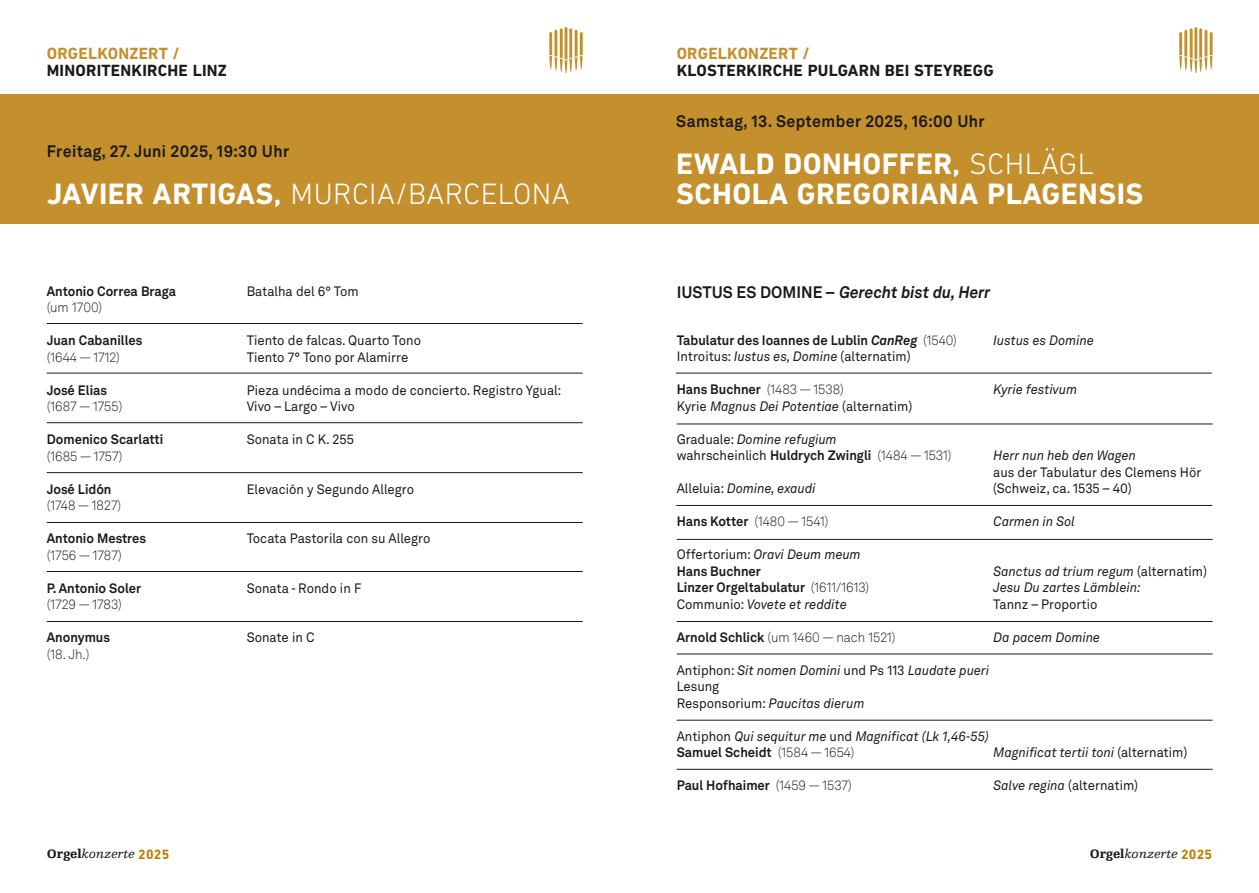
<style>
.page{position:relative;width:1259px;height:893px;background:#fff}
.page>*{position:absolute;margin:0;border:0;box-sizing:border-box;transform-origin:0 0}
.t1{font:700 30px/30px "DIN Next LT Pro";letter-spacing:.015em;color:#fff}
.t2{font:300 30px "DIN Next LT Pro";letter-spacing:.015em;color:#fff}
.t3{font:700 16.5px "Akkurat LL";letter-spacing:.025em;color:#1a1a18;scale:.95 1}
.t4{font:700 16.5px "DIN Next LT Pro";letter-spacing:.015em;color:#1a1a18}
.t5{font:italic 700 16.5px "Akkurat LL";color:#1a1a18;scale:.95 1}
.t6{font:700 16.5px "DIN Next LT Pro";letter-spacing:.015em;color:#c48f2d}
.t7{font:italic 13.5px/16.5px "Akkurat LL";color:#1a1a18;scale:.95 1}
.t8{font:13.5px/16.5px "Akkurat LL";color:#1a1a18;scale:.95 1}
.t9{font:700 13.5px "Akkurat LL";color:#1a1a18;scale:.95 1}
.t10{font:300 13.5px "Akkurat LL";color:#1a1a18;scale:.95 1}
.t11{font:italic 12.9px "Egyptienne FLT Std";color:#1a1a18}
.s1{font-weight:700}
.s2{font-weight:300}
.s3{font-style:normal}
.s4{font-style:italic}
.s5{font-weight:700;font-style:normal}
.s6{font-weight:300;font-style:normal}
.s7{font-weight:900;font-style:normal}
.s8{font-family:"DIN Next LT Pro";font-weight:700;font-style:normal;font-size:13.65px;color:#b97e00}
</style>
<div class="page">
<div style="left:0;top:94px;width:1259px;height:130px;background:#c48f2d"></div>
<hr style="left:47px;top:323px;width:536px;height:1px;background:#1a1a18">
<hr style="left:47px;top:373px;width:536px;height:1px;background:#1a1a18">
<hr style="left:47px;top:422px;width:536px;height:1px;background:#1a1a18">
<hr style="left:47px;top:472px;width:536px;height:1px;background:#1a1a18">
<hr style="left:47px;top:522px;width:536px;height:1px;background:#1a1a18">
<hr style="left:47px;top:571px;width:536px;height:1px;background:#1a1a18">
<hr style="left:47px;top:621px;width:536px;height:1px;background:#1a1a18">
<svg style="left:549px;top:27px;width:34px;height:46px"></svg>
<hr style="left:676px;top:373px;width:535px;height:1px;background:#1a1a18">
<hr style="left:676px;top:424px;width:536px;height:1px;background:#1a1a18">
<hr style="left:676px;top:539px;width:536px;height:1px;background:#1a1a18">
<hr style="left:676px;top:505px;width:536px;height:1px;background:#1a1a18">
<hr style="left:676px;top:654px;width:536px;height:1px;background:#1a1a18">
<hr style="left:676px;top:720px;width:536px;height:1px;background:#1a1a18">
<hr style="left:676px;top:769px;width:536px;height:1px;background:#1a1a18">
<hr style="left:676px;top:621px;width:536px;height:1px;background:#1a1a18">
<svg style="left:1179px;top:27px;width:33px;height:46px"></svg>
<p class="t6" style="left:47px;top:44px;width:134px">ORGELKONZERT /</p>
<p class="t4" style="left:47px;top:60px;width:182px">MINORITENKIRCHE LINZ</p>
<p class="t3" style="left:47px;top:139px;width:257px">Freitag, 27. Juni 2025, 19:30 Uhr</p>
<h1 class="t2" style="left:47px;top:176px;width:524px"><span class="s1">JAVIER ARTIGAS,</span> MURCIA/BARCELONA</h1>
<p class="t9" style="left:47px;top:281px;width:138px">Antonio Correa Braga</p>
<p class="t8" style="left:247px;top:282px;width:120px">Batalha del 6° Tom</p>
<p class="t10" style="left:47px;top:298px;width:60px">(um 1700)</p>
<p class="t9" style="left:47px;top:330px;width:102px">Juan Cabanilles</p>
<p class="t8" style="left:247px;top:332px;width:185px">Tiento de falcas. Quarto Tono</p>
<p class="t10" style="left:47px;top:348px;width:79px">(1644 — 1712)</p>
<p class="t8" style="left:247px;top:348px;width:172px">Tiento 7° Tono por Alamirre</p>
<p class="t9" style="left:47px;top:380px;width:65px">José Elias</p>
<p class="t8" style="left:247px;top:381px;width:332px">Pieza undécima a modo de concierto. Registro Ygual:</p>
<p class="t10" style="left:47px;top:397px;width:81px">(1687 — 1755)</p>
<p class="t8" style="left:247px;top:398px;width:115px">Vivo – Largo – Vivo</p>
<p class="t9" style="left:47px;top:429px;width:124px">Domenico Scarlatti</p>
<p class="t8" style="left:247px;top:431px;width:114px">Sonata in C K. 255</p>
<p class="t10" style="left:47px;top:447px;width:81px">(1685 — 1757)</p>
<p class="t9" style="left:47px;top:479px;width:70px">José Lidón</p>
<p class="t8" style="left:247px;top:480px;width:178px">Elevación y Segundo Allegro</p>
<p class="t10" style="left:47px;top:496px;width:80px">(1748 — 1827)</p>
<p class="t9" style="left:47px;top:528px;width:106px">Antonio Mestres</p>
<p class="t8" style="left:247px;top:530px;width:195px">Tocata Pastorila con su Allegro</p>
<p class="t10" style="left:47px;top:546px;width:80px">(1756 — 1787)</p>
<p class="t9" style="left:47px;top:578px;width:101px">P. Antonio Soler</p>
<p class="t8" style="left:247px;top:579px;width:122px">Sonata - Rondo in F</p>
<p class="t10" style="left:47px;top:595px;width:81px">(1729 — 1783)</p>
<p class="t9" style="left:47px;top:627px;width:68px">Anonymus</p>
<p class="t8" style="left:247px;top:629px;width:73px">Sonate in C</p>
<p class="t10" style="left:47px;top:645px;width:47px">(18. Jh.)</p>
<p class="t6" style="left:676px;top:44px;width:134px">ORGELKONZERT /</p>
<p class="t4" style="left:676px;top:60px;width:318px">KLOSTERKIRCHE PULGARN BEI STEYREGG</p>
<p class="t3" style="left:676px;top:109px;width:326px">Samstag, 13. September 2025, 16:00 Uhr</p>
<h1 class="t1" style="left:676px;top:148px;width:468px">EWALD DONHOFFER, <span class="s2">SCHLÄGL<br></span>SCHOLA GREGORIANA PLAGENSIS</h1>
<p class="t5" style="left:676px;top:279px;width:332px"><span class="s3">IUSTUS ES DOMINE –</span> Gerecht bist du, Herr</p>
<p class="t9" style="left:676px;top:329px;width:297px">Tabulatur des Ioannes de Lublin <span class="s4">CanReg</span> <span class="s2">(1540)</span></p>
<p class="t7" style="left:993px;top:331px;width:107px">Iustus es Domine</p>
<p class="t8" style="left:676px;top:347px;width:248px">Introitus: <span class="s4">Iustus es, Domine</span> (alternatim)</p>
<p class="t9" style="left:676px;top:379px;width:177px">Hans Buchner <span class="s2">(1483 — 1538)</span></p>
<p class="t7" style="left:993px;top:380px;width:90px">Kyrie festivum</p>
<p class="t7" style="left:676px;top:397px;width:249px"><span class="s3">Kyrie</span> Magnus Dei Potentiae <span class="s3">(alternatim)</span></p>
<p class="t8" style="left:676px;top:430px;width:291px">Graduale: <span class="s4">Domine refugium<br></span>wahrscheinlich <span class="s1">Huldrych Zwingli</span> <span class="s2">(1484 — 1531)</span></p>
<p class="t7" style="left:993px;top:446px;width:152px">Herr nun heb den Wagen</p>
<p class="t8" style="left:993px;top:463px;width:221px">aus der Tabulatur des Clemens Hör</p>
<p class="t7" style="left:676px;top:479px;width:148px"><span class="s3">Alleluia:</span> Domine, exaudi</p>
<p class="t8" style="left:993px;top:479px;width:147px">(Schweiz, ca. 1535 – 40)</p>
<p class="t10" style="left:676px;top:512px;width:161px"><span class="s1">Hans Kotter</span> (1480 — 1541)</p>
<p class="t7" style="left:993px;top:512px;width:87px">Carmen in Sol</p>
<p class="t7" style="left:676px;top:545px;width:195px"><span class="s3">Offertorium:</span> Oravi Deum meum<br><span class="s5">Hans Buchner</span></p>
<p class="t7" style="left:993px;top:562px;width:226px">Sanctus ad trium regum <span class="s3">(alternatim)</span></p>
<p class="t9" style="left:676px;top:577px;width:204px">Linzer Orgeltabulatur <span class="s2">(1611/1613)</span></p>
<p class="t7" style="left:993px;top:578px;width:156px">Jesu Du zartes Lämblein:</p>
<p class="t7" style="left:676px;top:595px;width:180px"><span class="s3">Communio:</span> Vovete et reddite</p>
<p class="t8" style="left:993px;top:595px;width:111px">Tannz – Proportio</p>
<p class="t10" style="left:676px;top:627px;width:232px"><span class="s1">Arnold Schlick</span> (um 1460 — nach 1521)</p>
<p class="t7" style="left:993px;top:628px;width:114px">Da pacem Domine</p>
<p class="t7" style="left:677px;top:661px;width:330px"><span class="s3">Antiphon:</span> Sit nomen Domini <span class="s3">und Ps 113</span> Laudate pueri<br><span class="s3">Lesung<br>Responsorium:</span> Paucitas dierum</p>
<p class="t7" style="left:677px;top:727px;width:330px"><span class="s3">Antiphon</span> Qui sequitur me <span class="s3">und</span> Magnificat (Lk 1,46-55)<br><span class="s5">Samuel Scheidt</span> <span class="s6">(1584 — 1654)</span></p>
<p class="t7" style="left:993px;top:743px;width:206px">Magnificat tertii toni <span class="s3">(alternatim)</span></p>
<p class="t9" style="left:677px;top:775px;width:186px">Paul Hofhaimer <span class="s2">(1459 — 1537)</span></p>
<p class="t8" style="left:993px;top:776px;width:154px"><span class="s4">Salve regina</span> (alternatim)</p>
<p class="t11" style="left:47px;top:847px;width:124px"><span class="s7">Orgel</span>konzerte <span class="s8">2025</span></p>
<p class="t11" style="left:1089px;top:847px;width:124px"><span class="s7">Orgel</span>konzerte <span class="s8">2025</span></p>
</div>
